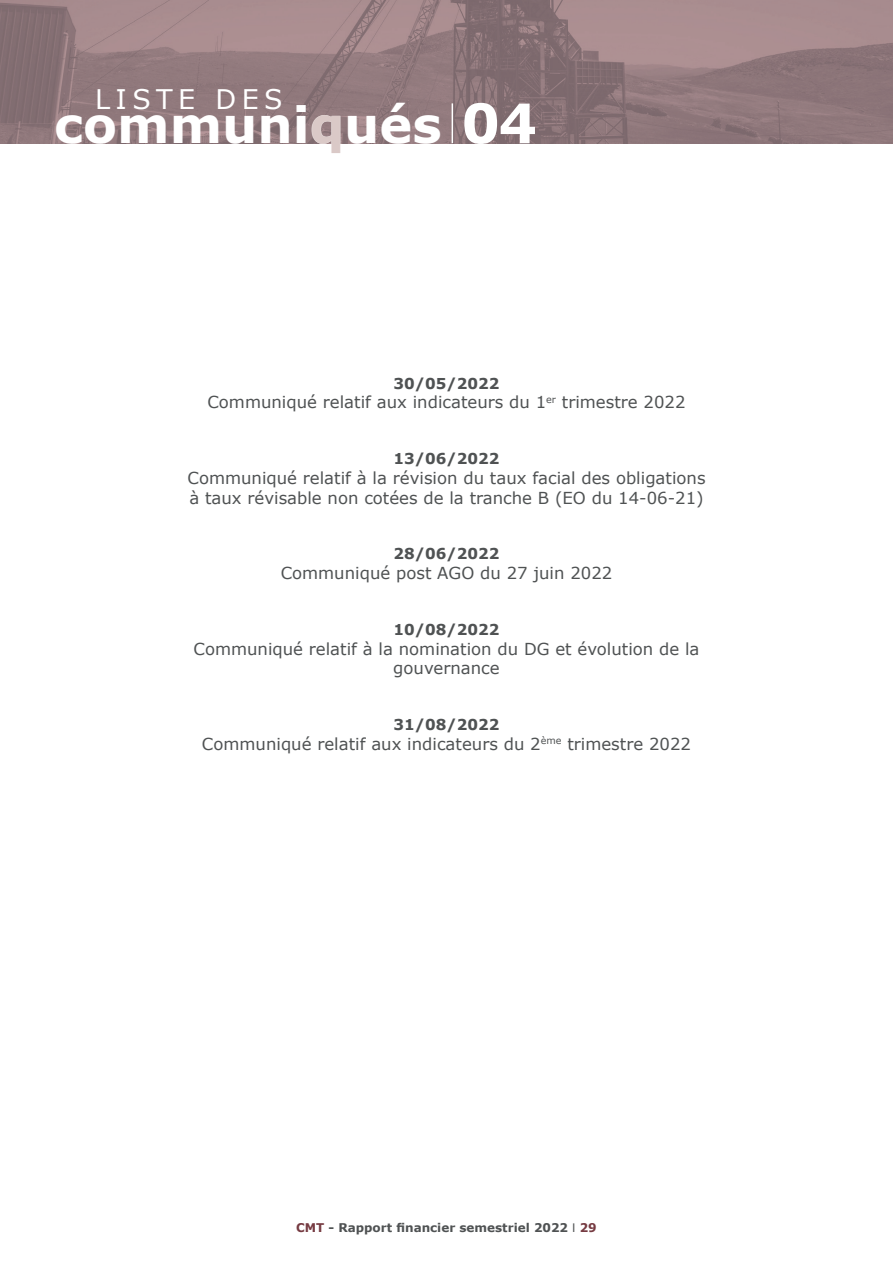
<style>
.page{position:relative;width:893px;height:1263px;background:#fff}
.page>*{position:absolute;margin:0;border:0;box-sizing:border-box;transform-origin:0 0}
.t1{font:700 49.5px "Verdana";color:#fff}
.t2{font:27px "Verdana";letter-spacing:.2em;color:#fff}
.t3{font:16.5px/19.8px "Verdana";color:#4f5253}
.t4{font:700 15px "Verdana";color:#4f5253}
.t5{font:700 12px "Verdana";color:#4f5253}
.s1{font-size:54.45px}
.s2{color:#763b42}
.s3{font-family:"Arial";font-weight:400}
</style>
<div class="page">
<img style="left:0;top:0;width:893px;height:143px">
<hr style="left:452px;top:103px;width:1px;height:40px;background:#fff">
<h2 class="t2" style="left:95px;top:82px;width:189px">LISTE DES</h2>
<h1 class="t1" style="left:54px;top:93px;width:485px">communiqués <span class="s1">04</span></h1>
<p class="t4" style="left:393px;top:373px;width:107px">30/05/2022</p>
<p class="t3" style="left:207px;top:393px;width:480px">Communiqué relatif aux indicateurs du 1<sup>er</sup> trimestre 2022</p>
<p class="t4" style="left:393px;top:449px;width:107px">13/06/2022</p>
<p class="t3" style="left:187px;top:468px;width:520px">Communiqué relatif à la révision du taux facial des obligations à taux révisable non cotées de la tranche B (EO du 14-06-21)</p>
<p class="t4" style="left:393px;top:544px;width:107px">28/06/2022</p>
<p class="t3" style="left:281px;top:563px;width:333px">Communiqué post AGO du 27 juin 2022</p>
<p class="t4" style="left:393px;top:619px;width:107px">10/08/2022</p>
<p class="t3" style="left:193px;top:639px;width:507px;text-align:center">Communiqué relatif à la nomination du DG et évolution de la gouvernance</p>
<p class="t4" style="left:393px;top:715px;width:107px">31/08/2022</p>
<p class="t3" style="left:202px;top:734px;width:491px">Communiqué relatif aux indicateurs du 2<sup>ème</sup> trimestre 2022</p>
<p class="t5" style="left:296px;top:1219px;width:302px"><span class="s2">CMT</span> - Rapport financier semestriel 2022 <span class="s3">I</span> <span class="s2">29</span></p>
</div>
